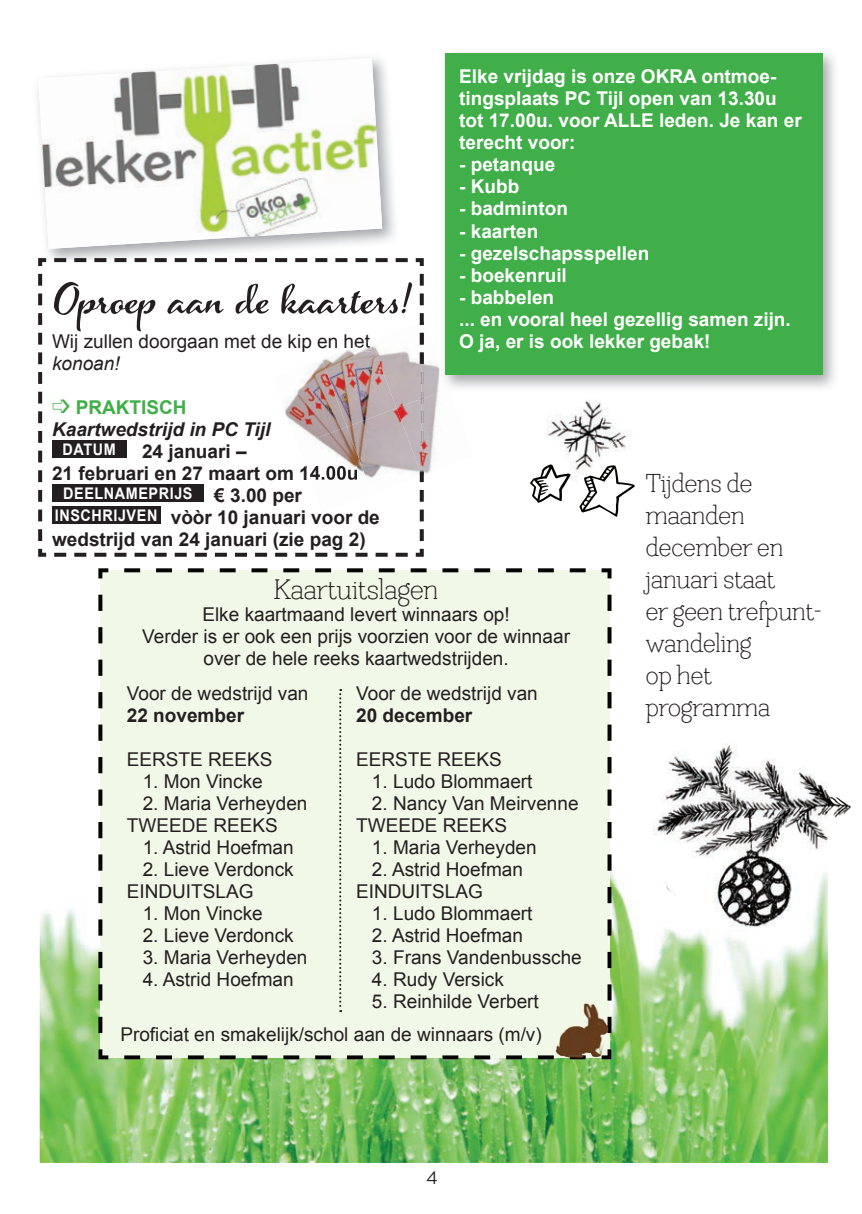
<style>
.page{position:relative;width:862px;height:1214px;background:#fff}
.page>*{position:absolute;margin:0;border:0;box-sizing:border-box;transform-origin:0 0}
.t1{font:52px "Azalea Smooth";color:#231f20}
.t2{font:26px "Lettre";color:#231f20;scale:1.15 1}
.t3{font:24px/32px "Lettre";color:#231f20;scale:1.15 1}
.t4{font:19px/22px "Arial";color:#231f20}
.t5{font:700 19px/22px "Arial";color:#fff}
.t6{font:700 19px/22px "Arial";color:#231f20}
.t7{font:italic 700 19px/22px "Arial";color:#231f20}
.t8{font:italic 19px "Arial";color:#231f20}
.t9{font:18px "Brandon Text";color:#231f20}
.t10{font:700 16px "Arial";letter-spacing:.04em;color:#fff;scale:.9 1}
.s1{color:#40ae49}
.s2{font-style:normal;color:#40ae49}
.s3{font-size:19px;color:#231f20}
.s4{font-size:16px;color:#fff}
</style>
<div class="page">
<img style="left:40px;top:627px;width:788px;height:535px">
<img style="left:38px;top:58px;width:344px;height:191px">
<img style="left:444px;top:52px;width:391px;height:336px">
<div style="left:445px;top:53px;width:377px;height:322px;background:#40ae49"></div>
<svg style="left:38px;top:256px;width:386px;height:301px"></svg>
<div style="left:52px;top:440px;width:74px;height:17px;background:#231f20"></div>
<div style="left:52px;top:484px;width:152px;height:17px;background:#231f20"></div>
<div style="left:52px;top:506px;width:108px;height:17px;background:#231f20"></div>
<img style="left:420px;top:322px;width:19px;height:70px">
<img style="left:424px;top:392px;width:14px;height:82px">
<img style="left:439px;top:365px;width:11px;height:23px">
<img style="left:272px;top:359px;width:50px;height:86px">
<img style="left:322px;top:341px;width:49px;height:85px">
<img style="left:371px;top:323px;width:51px;height:85px">
<img style="left:297px;top:426px;width:75px;height:83px">
<img style="left:347px;top:408px;width:73px;height:86px">
<img style="left:396px;top:399px;width:24px;height:71px">
<img style="left:422px;top:321px;width:2px;height:154px">
<img style="left:420px;top:398px;width:2px;height:78px">
<img style="left:397px;top:326px;width:15px;height:5px">
<img style="left:343px;top:341px;width:27px;height:10px">
<img style="left:305px;top:465px;width:52px;height:15px">
<svg style="left:322px;top:509px;width:7px;height:3px"></svg>
<img style="left:547px;top:400px;width:84px;height:81px">
<svg style="left:579px;top:465px;width:56px;height:52px"></svg>
<svg style="left:530px;top:464px;width:41px;height:39px"></svg>
<div style="left:98px;top:568px;width:513px;height:491px;background:#f2f8e7"></div>
<img style="left:567px;top:1057px;width:30px;height:1px">
<img style="left:555px;top:1003px;width:52px;height:54px">
<svg style="left:570px;top:1055px;width:15px;height:2px"></svg>
<svg style="left:339px;top:689px;width:2px;height:322px"></svg>
<img style="left:828px;top:795px;width:22px;height:23px">
<img style="left:646px;top:723px;width:124px;height:90px">
<img style="left:719px;top:718px;width:51px;height:5px">
<p class="t5" style="left:459px;top:66px;width:344px">Elke vrijdag is onze OKRA ontmoe&shy;tingsplaats PC Tijl open van 13.30u tot 17.00u. voor ALLE leden. Je kan er terecht voor:</p>
<p class="t5" style="left:459px;top:154px;width:98px">- petanque</p>
<p class="t5" style="left:459px;top:176px;width:62px">- Kubb</p>
<p class="t5" style="left:459px;top:198px;width:110px">- badminton</p>
<p class="t5" style="left:459px;top:220px;width:81px">- kaarten</p>
<p class="t5" style="left:459px;top:242px;width:192px">- gezelschapsspellen</p>
<p class="t5" style="left:459px;top:264px;width:109px">- boekenruil</p>
<p class="t5" style="left:459px;top:286px;width:333px">- babbelen<br>... en vooral heel gezellig samen zijn.<br>O ja, er is ook lekker gebak!</p>
<h1 class="t1" style="left:54px;top:274px;width:359px">Oproep aan de kaarters!</h1>
<p class="t4" style="left:52px;top:330px;width:319px">Wij zullen doorgaan met de kip en het</p>
<p class="t8" style="left:52px;top:350px;width:69px">konoan!</p>
<p class="t7" style="left:52px;top:396px;width:220px"><span class="s1">➩</span> <span class="s2">PRAKTISCH<br></span>Kaartwedstrijd in PC Tijl</p>
<p class="t10" style="left:62px;top:439px;width:61px">DATUM</p>
<p class="t6" style="left:52px;top:440px;width:308px;text-indent:90px">24 januari –<br>21 februari en 27 maart om 14.00u</p>
<p class="t10" style="left:63px;top:483px;width:267px">DEELNAMEPRIJS <span class="s3">€ 3.00 per</span></p>
<p class="t6" style="left:52px;top:506px;width:329px"><span class="s4">INSCHRIJVEN</span> vòòr 10 januari voor de wedstrijd van 24 januari (zie pag 2)</p>
<p class="t3" style="left:646px;top:468px;width:155px">Tijdens de maanden december en januari staat<br>er geen trefpunt&shy;wandeling<br>op het programma</p>
<h2 class="t2" style="left:274px;top:574px;width:144px">Kaartuitslagen</h2>
<p class="t4" style="left:142px;top:603px;width:429px;text-align:center">Elke kaartmaand levert winnaars op!<br>Verder is er ook een prijs voorzien voor de winnaar over de hele reeks kaartwedstrijden.</p>
<p class="t4" style="left:127px;top:682px;width:183px">Voor de wedstrijd van</p>
<p class="t6" style="left:127px;top:704px;width:119px">22 november</p>
<p class="t4" style="left:127px;top:748px;width:147px">EERSTE REEKS</p>
<p class="t4" style="left:143px;top:770px;width:122px">1. Mon Vincke</p>
<p class="t4" style="left:127px;top:792px;width:182px;text-indent:16px">2. Maria Verheyden<br>TWEEDE REEKS</p>
<p class="t4" style="left:143px;top:836px;width:152px">1. Astrid Hoefman</p>
<p class="t4" style="left:127px;top:858px;width:168px;text-indent:16px">2. Lieve Verdonck<br>EINDUITSLAG</p>
<p class="t4" style="left:143px;top:902px;width:122px">1. Mon Vincke</p>
<p class="t4" style="left:143px;top:924px;width:153px">2. Lieve Verdonck</p>
<p class="t4" style="left:143px;top:946px;width:166px">3. Maria Verheyden</p>
<p class="t4" style="left:143px;top:968px;width:152px">4. Astrid Hoefman</p>
<p class="t4" style="left:356px;top:682px;width:183px">Voor de wedstrijd van</p>
<p class="t6" style="left:356px;top:704px;width:118px">20 december</p>
<p class="t4" style="left:356px;top:748px;width:147px">EERSTE REEKS</p>
<p class="t4" style="left:372px;top:770px;width:162px">1. Ludo Blommaert</p>
<p class="t4" style="left:356px;top:792px;width:224px;text-indent:16px">2. Nancy Van Meirvenne<br>TWEEDE REEKS</p>
<p class="t4" style="left:372px;top:836px;width:166px">1. Maria Verheyden</p>
<p class="t4" style="left:356px;top:858px;width:168px;text-indent:16px">2. Astrid Hoefman<br>EINDUITSLAG</p>
<p class="t4" style="left:372px;top:902px;width:162px">1. Ludo Blommaert</p>
<p class="t4" style="left:372px;top:924px;width:152px">2. Astrid Hoefman</p>
<p class="t4" style="left:372px;top:946px;width:211px">3. Frans Vandenbussche</p>
<p class="t4" style="left:372px;top:968px;width:133px">4. Rudy Versick</p>
<p class="t4" style="left:372px;top:990px;width:168px">5. Reinhilde Verbert</p>
<p class="t4" style="left:120px;top:1022px;width:423px">Proficiat en smakelijk/schol aan de winnaars (m/v)</p>
<p class="t9" style="left:426px;top:1165px;width:13px">4</p>
</div>
